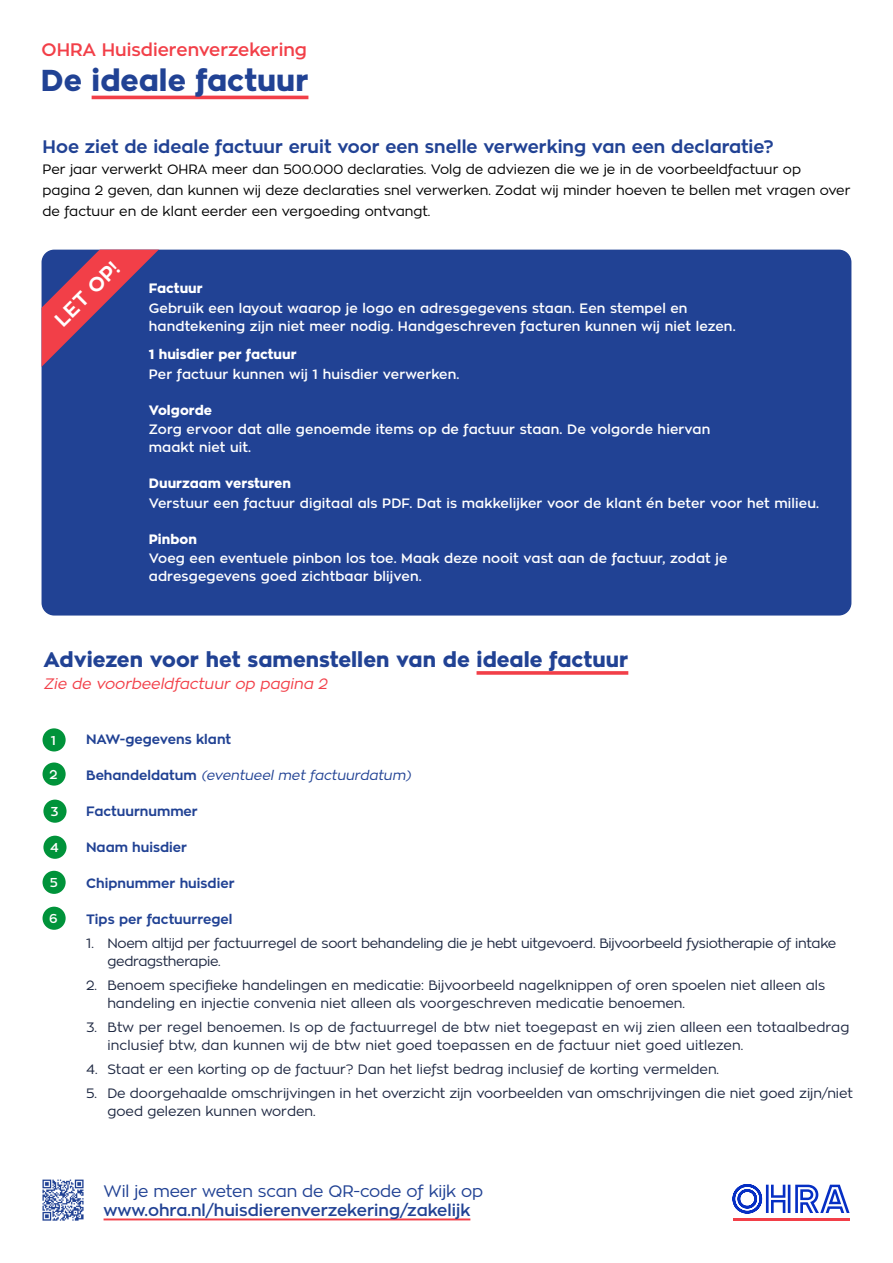
<style>
.page{position:relative;width:893px;height:1263px;background:#fff}
.page>*{position:absolute;margin:0;border:0;box-sizing:border-box;transform-origin:0 0}
.t1{font:800 30px "Zona Pro";color:#214294}
.t2{font:800 21px "Zona Pro";color:#214294}
.t3{font:700 20.1px "Zona Pro";color:#fff}
.t4{font:700 18px "Zona Pro";color:#214294}
.t5{font:600 18px "Zona Pro";color:#f23f48}
.t6{font:600 16.5px "Zona Pro";color:#214294}
.t7{font:16.5px "Zona Pro";letter-spacing:-.01em;color:#214294}
.t8{font:italic 15px "Zona Pro";color:#f23f48}
.t9{font:13.5px/18px "Zona Pro";color:#1e2842}
.t10{font:600 13.5px/18px "Zona Pro";letter-spacing:.01em;color:#fff}
.t11{font:13.5px/21px "Zona Pro";color:#000}
.t12{font:13.5px/18px "Zona Pro";letter-spacing:-.02em;color:#1e2842}
.t13{font:700 13.5px "Zona Pro";color:#214294}
.t14{font:800 13.5px "Zona Pro";color:#fff}
.t15{font:italic 13.5px "Zona Pro";color:#214294}
.t16{font:600 12.75px "Zona Pro";color:#fff}
.s1{font-weight:700;font-style:normal}
</style>
<div class="page">
<svg style="left:477px;top:671px;width:151px;height:4px"></svg>
<hr style="left:92px;top:96px;width:216px;height:3px;background:#f23f48">
<div style="left:42px;top:250px;width:809px;height:365px;background:#214294;border-radius:13px"></div>
<svg style="left:42px;top:250px;width:117px;height:117px"></svg>
<hr style="left:104px;top:1218px;width:366px;height:2px;background:#f23f48">
<img style="left:42px;top:1179px;width:42px;height:42px">
<div style="left:43px;top:762px;width:23px;height:24px;background:#00933a;border-radius:50%"></div>
<div style="left:43px;top:728px;width:23px;height:23px;background:#00933a;border-radius:50%"></div>
<div style="left:43px;top:800px;width:24px;height:23px;background:#00933a;border-radius:50%"></div>
<div style="left:43px;top:836px;width:24px;height:23px;background:#00933a;border-radius:50%"></div>
<div style="left:43px;top:871px;width:23px;height:23px;background:#00933a;border-radius:50%"></div>
<div style="left:43px;top:907px;width:23px;height:23px;background:#00933a;border-radius:50%"></div>
<svg style="left:732px;top:1184px;width:117px;height:29px"></svg>
<hr style="left:733px;top:1218px;width:116px;height:3px;background:#f23f48">
<h3 class="t5" style="left:42px;top:38px;width:267px">OHRA Huisdierenverzekering</h3>
<h1 class="t1" style="left:41px;top:61px;width:269px">De ideale factuur</h1>
<h3 class="t4" style="left:43px;top:134px;width:732px">Hoe ziet de ideale factuur eruit voor een snelle verwerking van een declaratie?</h3>
<p class="t11" style="left:43px;top:158px;width:809px">Per jaar verwerkt OHRA meer dan 500.000 declaraties. Volg de adviezen die we je in de voorbeeldfactuur op pagina 2 geven, dan kunnen wij deze declaraties snel verwerken. Zodat wij minder hoeven te bellen met vragen over de factuur en de klant eerder een vergoeding ontvangt.</p>
<h3 class="t3" style="left:49px;top:313px;width:84px;rotate:-45deg">LET OP!</h3>
<p class="t14" style="left:149px;top:279px;width:55px">Factuur</p>
<p class="t10" style="left:149px;top:299px;width:588px">Gebruik een layout waarop je logo en adresgegevens staan. Een stempel en handtekening zijn niet meer nodig. Handgeschreven facturen kunnen wij niet lezen.</p>
<p class="t14" style="left:149px;top:345px;width:149px">1 huisdier per factuur</p>
<p class="t10" style="left:149px;top:365px;width:312px">Per factuur kunnen wij 1 huisdier verwerken.</p>
<p class="t14" style="left:149px;top:401px;width:65px">Volgorde</p>
<p class="t10" style="left:149px;top:420px;width:563px">Zorg ervoor dat alle genoemde items op de factuur staan. De volgorde hiervan maakt niet uit.</p>
<p class="t14" style="left:149px;top:474px;width:144px">Duurzaam versturen</p>
<p class="t10" style="left:149px;top:494px;width:672px">Verstuur een factuur digitaal als PDF. Dat is makkelijker voor de klant én beter voor het milieu.</p>
<p class="t14" style="left:149px;top:530px;width:50px">Pinbon</p>
<p class="t10" style="left:149px;top:549px;width:580px">Voeg een eventuele pinbon los toe. Maak deze nooit vast aan de factuur, zodat je adresgegevens goed zichtbaar blijven.</p>
<h2 class="t2" style="left:44px;top:645px;width:586px">Adviezen voor het samenstellen van de ideale factuur</h2>
<p class="t8" style="left:44px;top:674px;width:289px">Zie de voorbeeldfactuur op pagina 2</p>
<p class="t16" style="left:51px;top:732px;width:7px">1</p>
<p class="t16" style="left:49px;top:766px;width:9px">2</p>
<p class="t16" style="left:50px;top:803px;width:9px">3</p>
<p class="t16" style="left:50px;top:839px;width:10px">4</p>
<p class="t16" style="left:50px;top:874px;width:9px">5</p>
<p class="t16" style="left:49px;top:910px;width:10px">6</p>
<p class="t13" style="left:86px;top:730px;width:147px">NAW-gegevens klant</p>
<p class="t15" style="left:86px;top:766px;width:329px"><span class="s1">B e h a n d e l d a t u m</span> (eventueel met factuurdatum)</p>
<p class="t13" style="left:86px;top:802px;width:113px">Factuurnummer</p>
<p class="t13" style="left:86px;top:838px;width:103px">Naam huisdier</p>
<p class="t13" style="left:86px;top:874px;width:150px">Chipnummer huisdier</p>
<p class="t13" style="left:86px;top:910px;width:148px">Tips per factuurregel</p>
<p class="t12" style="left:107px;top:934px;width:730px;text-indent:-21px">1. Noem altijd per factuurregel de soort behandeling die je hebt uitgevoerd. Bijvoorbeeld fysiotherapie of intake gedragstherapie.</p>
<p class="t9" style="left:107px;top:976px;width:719px;text-indent:-21px">2. Benoem specifieke handelingen en medicatie: Bijvoorbeeld nagelknippen of oren spoelen niet alleen als handeling en injectie convenia niet alleen als voorgeschreven medicatie benoemen.</p>
<p class="t9" style="left:107px;top:1018px;width:743px;text-indent:-21px">3. Btw per regel benoemen. Is op de factuurregel de btw niet toegepast en wij zien alleen een totaalbedrag inclusief btw, dan kunnen wij de btw niet goed toepassen en de factuur niet goed uitlezen.</p>
<p class="t9" style="left:86px;top:1060px;width:634px">4. Staat er een korting op de factuur? Dan het liefst bedrag inclusief de korting vermelden.</p>
<p class="t9" style="left:107px;top:1084px;width:747px;text-indent:-21px">5. De doorgehaalde omschrijvingen in het overzicht zijn voorbeelden van omschrijvingen die niet goed zijn/niet goed gelezen kunnen worden.</p>
<p class="t7" style="left:104px;top:1180px;width:381px">Wil je meer weten scan de QR-code of kijk op</p>
<p class="t6" style="left:104px;top:1200px;width:368px">www.ohra.nl/huisdierenverzekering/zakelijk</p>
</div>
